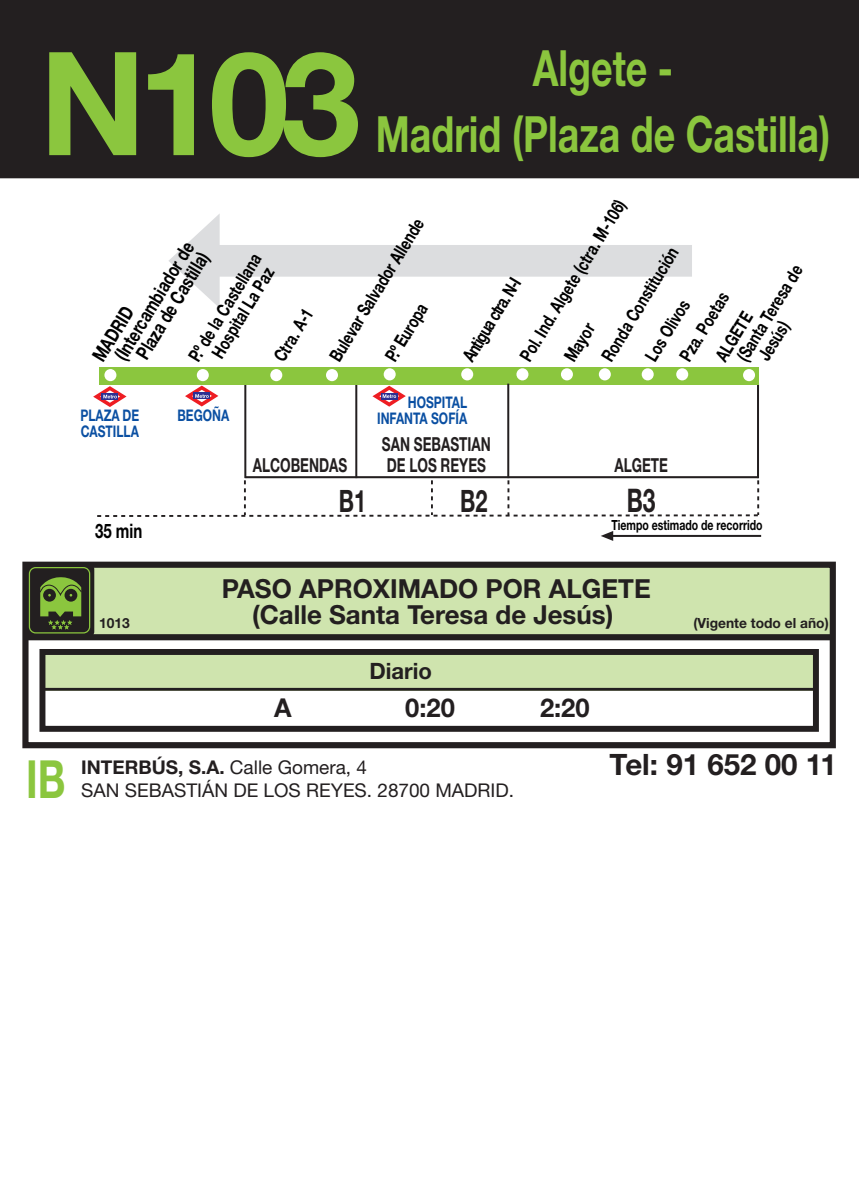
<style>
.page{position:relative;width:859px;height:1191px;background:#fff}
.page>*{position:absolute;margin:0;border:0;box-sizing:border-box;transform-origin:0 0}
.t1{font:700 144px "Helvetica Neue LT Std";color:#8bc63e}
.t2{font:700 52.6px "Helvetica Neue LT Std";color:#8bc63e;scale:.75 1}
.t3{font:700 50px/66.2px "Helvetica Neue LT Std";color:#8bc63e;text-align:center;scale:.75 1}
.t4{font:700 32.6px "Helvetica Neue LT Std";color:#231f20;scale:.7 1}
.t5{font:700 30.8px "Helvetica Neue LT Std";color:#231f20;scale:.7 1}
.t6{font:700 29.4px "Helvetica Neue LT Std";color:#231f20}
.t7{font:700 26.2px/26.2px "Helvetica Neue LT Std";color:#231f20;text-align:center}
.t8{font:700 26px "Helvetica Neue LT Std";color:#231f20}
.t9{font:700 22.6px "Helvetica Neue LT Std";color:#231f20}
.t10{font:700 20px "Helvetica Neue LT Std";color:#000;scale:.75 1}
.t11{font:700 19.4px "Helvetica Neue LT Std";color:#000;scale:.77 1}
.t12{font:700 19.4px/21.4px "Helvetica Neue LT Std";color:#231f20;scale:.7 1}
.t13{font:19px "Helvetica Neue LT Std";color:#231f20}
.t14{font:700 19px "Helvetica Neue LT Std";color:#231f20}
.t15{font:700 18px/18px "Helvetica Neue LT Std";color:#000;scale:.77 1}
.t16{font:700 16px/15.6px "Helvetica Neue LT Std";color:#0a4fa2;scale:.75 1}
.t17{font:700 14px "Helvetica Neue LT Std";color:#000;scale:.75 1}
.t18{font:700 14px "Helvetica Neue LT Std";color:#231f20}
.s1{font-weight:400}
</style>
<div class="page">
<hr style="left:355px;top:383px;width:2px;height:95px;background:#231f20">
<hr style="left:244px;top:383px;width:2px;height:95px;background:#231f20">
<hr style="left:756px;top:383px;width:2px;height:95px;background:#231f20">
<svg style="left:169px;top:214px;width:522px;height:94px"></svg>
<div style="left:99px;top:367px;width:659px;height:17px;background:#8bc63e"></div>
<div style="left:104px;top:369px;width:12px;height:12px;background:#fff;border-radius:50%"></div>
<div style="left:742px;top:369px;width:12px;height:12px;background:#fff;border-radius:50%"></div>
<svg style="left:601px;top:531px;width:12px;height:10px"></svg>
<hr style="left:612px;top:535px;width:148px;height:2px;background:#231f20">
<div style="left:197px;top:369px;width:12px;height:12px;background:#fff;border-radius:50%"></div>
<div style="left:326px;top:369px;width:12px;height:12px;background:#fff;border-radius:50%"></div>
<div style="left:461px;top:368px;width:12px;height:12px;background:#fff;border-radius:50%"></div>
<div style="left:383px;top:368px;width:12px;height:12px;background:#fff;border-radius:50%"></div>
<div style="left:516px;top:368px;width:12px;height:12px;background:#fff;border-radius:50%"></div>
<div style="left:560px;top:368px;width:12px;height:12px;background:#fff;border-radius:50%"></div>
<div style="left:598px;top:368px;width:12px;height:12px;background:#fff;border-radius:50%"></div>
<div style="left:641px;top:368px;width:12px;height:12px;background:#fff;border-radius:50%"></div>
<div style="left:676px;top:368px;width:12px;height:12px;background:#fff;border-radius:50%"></div>
<hr style="left:245px;top:476px;width:513px;height:2px;background:#231f20">
<div style="left:270px;top:369px;width:12px;height:12px;background:#fff;border-radius:50%"></div>
<hr style="left:507px;top:383px;width:2px;height:95px;background:#231f20">
<svg style="left:97px;top:480px;width:663px;height:37px"></svg>
<div style="left:0;top:0;width:858px;height:178px;background:#231f20"></div>
<svg style="left:93px;top:386px;width:33px;height:21px"></svg>
<svg style="left:185px;top:385px;width:33px;height:21px"></svg>
<svg style="left:372px;top:386px;width:33px;height:20px"></svg>
<div style="left:27px;top:562px;width:806px;height:77px;background:#cfe4ae"></div>
<div style="left:25px;top:634px;width:807px;height:6px;background:#231f20"></div>
<div style="left:22px;top:561px;width:813px;height:187px;border:6px solid #231f20"></div>
<div style="left:25px;top:563px;width:69px;height:74px;background:#231f20;border-radius:6px"></div>
<svg style="left:40px;top:577px;width:42px;height:52px"></svg>
<div style="left:29px;top:567px;width:61px;height:66px;border:1px solid #8bc63e;border-radius:6px"></div>
<div style="left:43px;top:652px;width:772px;height:38px;background:#cfe4ae"></div>
<div style="left:39px;top:649px;width:779px;height:82px;border:6px solid #231f20"></div>
<hr style="left:42px;top:688px;width:773px;height:2px;background:#231f20">
<h1 class="t1" style="left:39px;top:15px;width:322px">N103</h1>
<h3 class="t3" style="left:375px;top:34px;width:607px">Algete -<br>Madrid (Plaza de Castilla)</h3>
<p class="t11" style="left:109px;top:352px;width:176px;rotate:-59deg">(Intercambiador de</p>
<p class="t11" style="left:131px;top:351px;width:159px;rotate:-59deg">Plaza de Castilla)</p>
<p class="t15" style="left:185px;top:355px;width:161px;text-align:center;rotate:-59deg">P.º de la Castellana<br>Hospital La Paz</p>
<p class="t11" style="left:87px;top:353px;width:80px;rotate:-59deg">MADRID</p>
<p class="t15" style="left:270px;top:355px;width:78px;rotate:-59deg">Ctra. A-1</p>
<p class="t15" style="left:326px;top:355px;width:215px;rotate:-59deg">Bulevar Salvador Allende</p>
<p class="t15" style="left:381px;top:355px;width:86px;rotate:-59deg">P.º Europa</p>
<p class="t15" style="left:520px;top:331px;width:214px;line-height:37.6px;text-indent:-23px;rotate:-59deg">Pol. Ind. Algete (ctra. M-106)<br>Mayor</p>
<p class="t15" style="left:601px;top:331px;width:142px;line-height:37px;text-indent:-22px;rotate:-59deg">Ronda Constitución<br>Los Olivos</p>
<p class="t15" style="left:733px;top:355px;width:143px;rotate:-59deg">(Santa Teresa de</p>
<p class="t15" style="left:459px;top:355px;width:125px;rotate:-59deg">Antigua ctra. N-I</p>
<p class="t15" style="left:676px;top:355px;width:102px;rotate:-59deg">Pza. Poetas</p>
<p class="t15" style="left:711px;top:355px;width:72px;rotate:-59deg">ALGETE</p>
<p class="t15" style="left:754px;top:354px;width:57px;rotate:-59deg">Jesús)</p>
<p class="t16" style="left:80px;top:407px;width:80px">PLAZA DE<br>CASTILLA</p>
<p class="t16" style="left:177px;top:407px;width:71px">BEGOÑA</p>
<p class="t16" style="left:377px;top:394px;width:121px;text-align:right">HOSPITAL<br>INFANTA SOFÍA</p>
<p class="t12" style="left:382px;top:433px;width:157px">SAN SEBASTIAN<br>DE LOS REYES</p>
<p class="t12" style="left:253px;top:453px;width:137px">ALCOBENDAS</p>
<p class="t12" style="left:614px;top:453px;width:78px">ALGETE</p>
<h3 class="t5" style="left:338px;top:482px;width:41px">B1</h3>
<h3 class="t5" style="left:460px;top:482px;width:41px">B2</h3>
<h3 class="t4" style="left:626px;top:480px;width:43px">B3</h3>
<p class="t10" style="left:95px;top:518px;width:64px">35 min</p>
<p class="t17" style="left:611px;top:516px;width:203px">Tiempo estimado de recorrido</p>
<h3 class="t7" style="left:222px;top:574px;width:430px">PASO APROXIMADO POR ALGETE (Calle Santa Teresa de Jesús)</h3>
<p class="t18" style="left:99px;top:614px;width:32px">1013</p>
<p class="t18" style="left:693px;top:614px;width:137px">(Vigente todo el año)</p>
<p class="t9" style="left:369px;top:657px;width:64px">Diario</p>
<h3 class="t8" style="left:274px;top:691px;width:19px">A</h3>
<h3 class="t8" style="left:405px;top:691px;width:51px">0:20</h3>
<h3 class="t8" style="left:540px;top:691px;width:51px">2:20</h3>
<h2 class="t2" style="left:26px;top:747px;width:54px">IB</h2>
<p class="t14" style="left:81px;top:755px;width:287px">INTERBÚS, S.A. <span class="s1">Calle Gomera, 4</span></p>
<h3 class="t6" style="left:609px;top:746px;width:229px">Tel: 91 652 00 11</h3>
<p class="t13" style="left:81px;top:779px;width:434px">SAN SEBASTIÁN DE LOS REYES. 28700 MADRID.</p>
</div>
